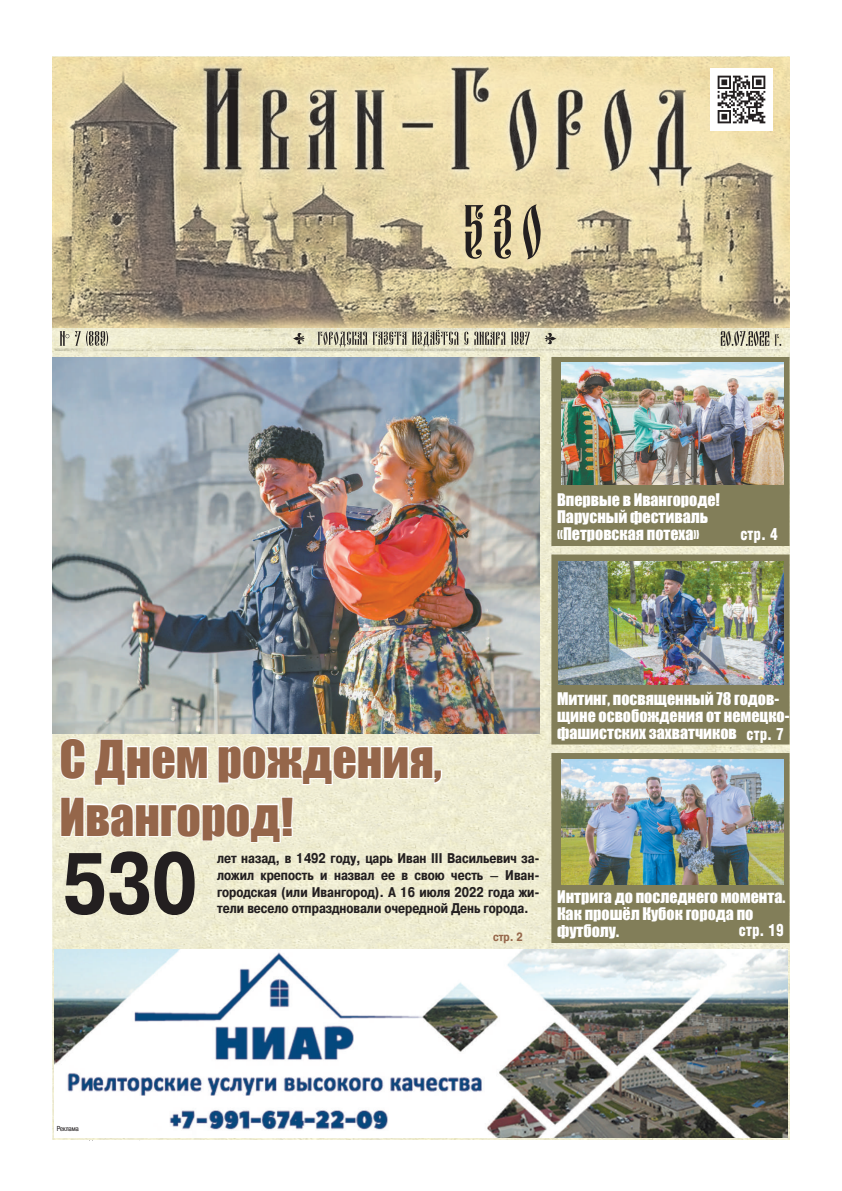
<style>
.page{position:relative;width:842px;height:1191px;background:#fff}
.page>*{position:absolute;margin:0;border:0;box-sizing:border-box;transform-origin:0 0}
.t1{font:700 86px "Pragmatica Cond C";color:#231f20}
.t2{font:48px/57.6px "Impact";color:#95664a}
.t3{font:900 17px "Helios Cond";color:#fff;scale:.9 1}
.t4{font:16px/17px "Impact";color:#fff}
.t5{font:700 14px/16.8px "Pragmatica Cond C";color:#231f20;text-align:justify}
.t6{font:700 12px "Pragmatica Cond C";color:#95664a}
.t7{font:7.2px "Pragmatica Cond C";color:#231f20}
</style>
<div class="page">
<img style="left:52px;top:328px;width:737px;height:812px">
<img style="left:52px;top:57px;width:737px;height:271px">
<img style="left:710px;top:68px;width:62px;height:62px">
<svg style="left:551px;top:357px;width:238px;height:586px;background:#8a8763"></svg>
<img style="left:561px;top:760px;width:223px;height:124px">
<img style="left:561px;top:363px;width:222px;height:122px">
<img style="left:558px;top:561px;width:225px;height:124px">
<img style="left:55px;top:949px;width:733px;height:188px">
<svg style="left:60px;top:330px;width:721px;height:17px;background:#d0cdb5"></svg>
<svg style="left:465px;top:204px;width:76px;height:55px;background:#a79b7c"></svg>
<img style="left:52px;top:357px;width:488px;height:376px">
<svg style="left:59px;top:737px;width:28px;height:44px"></svg>
<svg style="left:93px;top:734px;width:116px;height:52px"></svg>
<svg style="left:217px;top:744px;width:227px;height:42px"></svg>
<svg style="left:59px;top:795px;width:236px;height:48px"></svg>
<p class="t4" style="left:557px;top:491px;width:164px">Впервые в Ивангороде!<br>Парусный фестиваль «Петровская потеха»</p>
<p class="t3" style="left:740px;top:525px;width:43px">стр. 4</p>
<h2 class="t2" style="left:60px;top:729px;width:384px">С Днем рождения,<br>Ивангород!</h2>
<h1 class="t1" style="left:62px;top:835px;width:136px">530</h1>
<p class="t5" style="left:217px;top:849px;width:324px">лет назад, в 1492 году, царь Иван III Васильевич за&shy;ложил крепость и назвал ее в свою честь – Иван&shy;городская (или Ивангород). А 16 июля 2022 года жи&shy;тели весело отпраздновали очередной День города.</p>
<p class="t6" style="left:493px;top:929px;width:31px">стр. 2</p>
<p class="t4" style="left:557px;top:689px;width:234px">Митинг, посвященный 78 годов&shy;щине освобождения от немецко&shy;фашистских захватчиков</p>
<p class="t3" style="left:746px;top:724px;width:43px">стр. 7</p>
<p class="t4" style="left:557px;top:888px;width:230px">Интрига до последнего момента.<br>Как прошёл Кубок города по футболу.</p>
<p class="t3" style="left:739px;top:921px;width:52px">стр. 19</p>
<p class="t7" style="left:57px;top:1124px;width:24px">Реклама</p>
</div>
